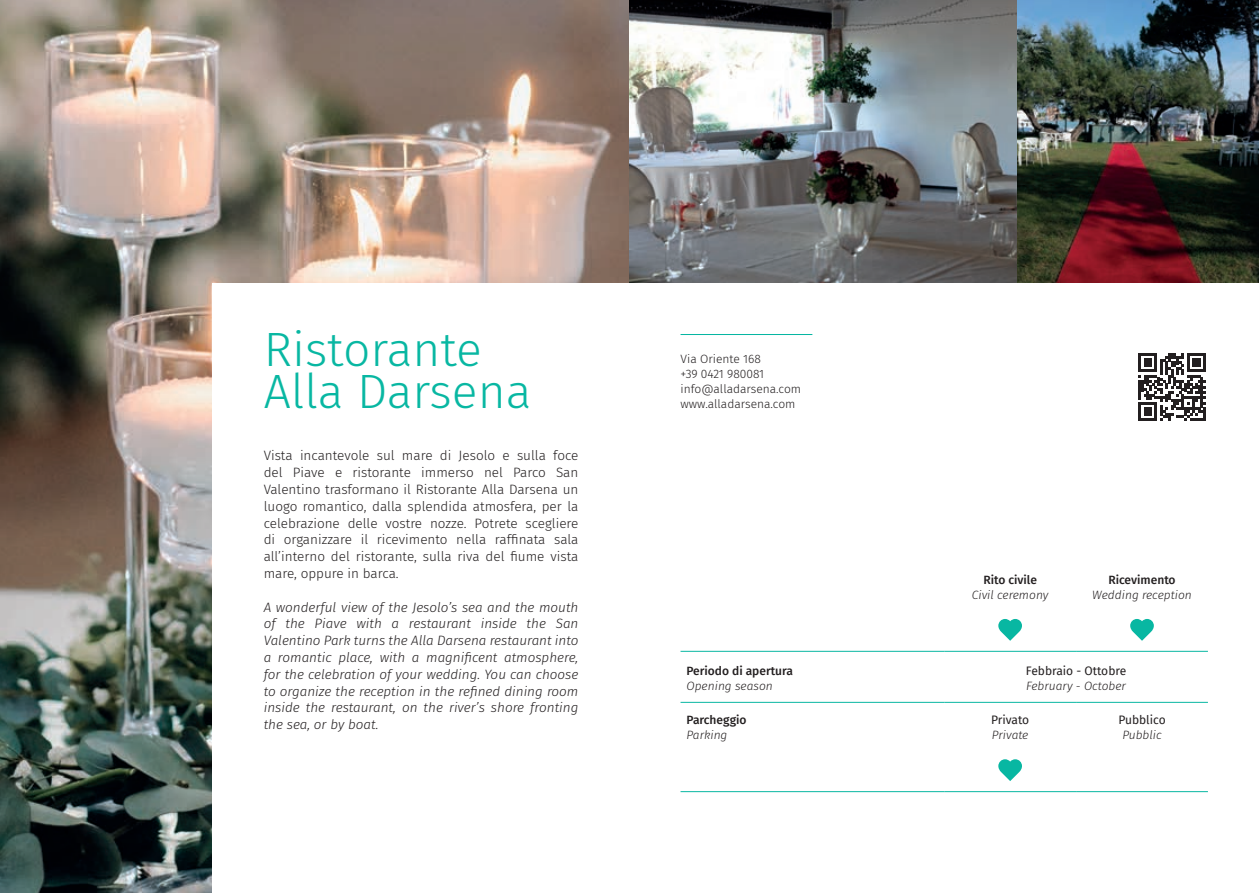
<style>
.page{position:relative;width:1259px;height:893px;background:#fff}
.page>*{position:absolute;margin:0;border:0;box-sizing:border-box;transform-origin:0 0}
.t1{font:300 48px/42px "Fira Sans";color:#08b7a2}
.t2{font:300 13.5px/16.8px "Fira Sans";color:#231f20;text-align:justify}
.t3{font:italic 300 13.5px/16.8px "Fira Sans";color:#231f20;text-align:justify}
.t4{font:italic 300 12px "Fira Sans";color:#231f20}
.t5{font:300 12px/15px "Fira Sans";color:#231f20}
.t6{font:500 12px "Fira Sans";color:#231f20}
.t7{font:12px "Fira Sans";color:#231f20}
</style>
<div class="page">
<img style="left:0;top:0;width:629px;height:893px">
<img style="left:629px;top:0;width:388px;height:283px">
<img style="left:1017px;top:0;width:242px;height:283px">
<div style="left:213px;top:283px;width:1046px;height:610px;background:#fff"></div>
<hr style="left:680px;top:334px;width:132px;height:1px;background:#03b5a1">
<hr style="left:680px;top:651px;width:264px;height:1px;background:#08b7a2">
<hr style="left:944px;top:651px;width:132px;height:1px;background:#08b7a2">
<hr style="left:1076px;top:651px;width:132px;height:1px;background:#08b7a2">
<hr style="left:680px;top:702px;width:264px;height:1px;background:#08b7a2">
<hr style="left:944px;top:702px;width:132px;height:1px;background:#08b7a2">
<hr style="left:1076px;top:702px;width:132px;height:1px;background:#08b7a2">
<hr style="left:680px;top:791px;width:264px;height:1px;background:#08b7a2">
<hr style="left:944px;top:791px;width:132px;height:1px;background:#08b7a2">
<hr style="left:1076px;top:791px;width:132px;height:1px;background:#08b7a2">
<svg style="left:998px;top:619px;width:24px;height:22px"></svg>
<svg style="left:1130px;top:619px;width:23px;height:22px"></svg>
<svg style="left:998px;top:759px;width:24px;height:22px"></svg>
<svg style="left:1138px;top:353px;width:68px;height:68px"></svg>
<h1 class="t1" style="left:264px;top:328px;width:269px">Ristorante<br>Alla Darsena</h1>
<p class="t2" style="left:264px;top:447px;width:316px">Vista incantevole sul mare di Jesolo e sulla foce del Piave e ristorante immerso nel Parco San Valentino trasformano il Ristorante Alla Darsena un luogo romantico, dalla splendida atmosfera, per la celebrazione delle vostre nozze. Potrete scegliere di organizzare il ricevimento nella raffinata sala all’interno del ristorante, sulla riva del fiume vista mare, oppure in barca.</p>
<p class="t3" style="left:264px;top:598px;width:316px">A wonderful view of the Jesolo’s sea and the mouth of the Piave with a restaurant inside the San Valentino Park turns the Alla Darsena restaurant into a romantic place, with a magnificent atmosphere, for the celebration of your wedding. You can choose to organize the reception in the refined dining room inside the restaurant, on the river’s shore fronting the sea, or by boat.</p>
<p class="t5" style="left:680px;top:351px;width:122px">Via Oriente 168<br>+39 0421 980081 info@alladarsena.com www.alladarsena.com</p>
<p class="t6" style="left:686px;top:661px;width:108px">Periodo di apertura</p>
<p class="t4" style="left:686px;top:677px;width:88px">Opening season</p>
<p class="t6" style="left:686px;top:710px;width:61px">Parcheggio</p>
<p class="t4" style="left:686px;top:726px;width:42px">Parking</p>
<p class="t6" style="left:983px;top:570px;width:55px">Rito civile</p>
<p class="t4" style="left:972px;top:586px;width:78px">Civil ceremony</p>
<p class="t6" style="left:1108px;top:570px;width:69px">Ricevimento</p>
<p class="t4" style="left:1092px;top:586px;width:101px">Wedding reception</p>
<p class="t7" style="left:1026px;top:662px;width:102px">Febbraio - Ottobre</p>
<p class="t4" style="left:1026px;top:677px;width:101px">February - October</p>
<p class="t7" style="left:991px;top:711px;width:40px">Privato</p>
<p class="t4" style="left:992px;top:726px;width:38px">Private</p>
<p class="t7" style="left:1118px;top:711px;width:49px">Pubblico</p>
<p class="t4" style="left:1122px;top:726px;width:41px">Pubblic</p>
</div>
